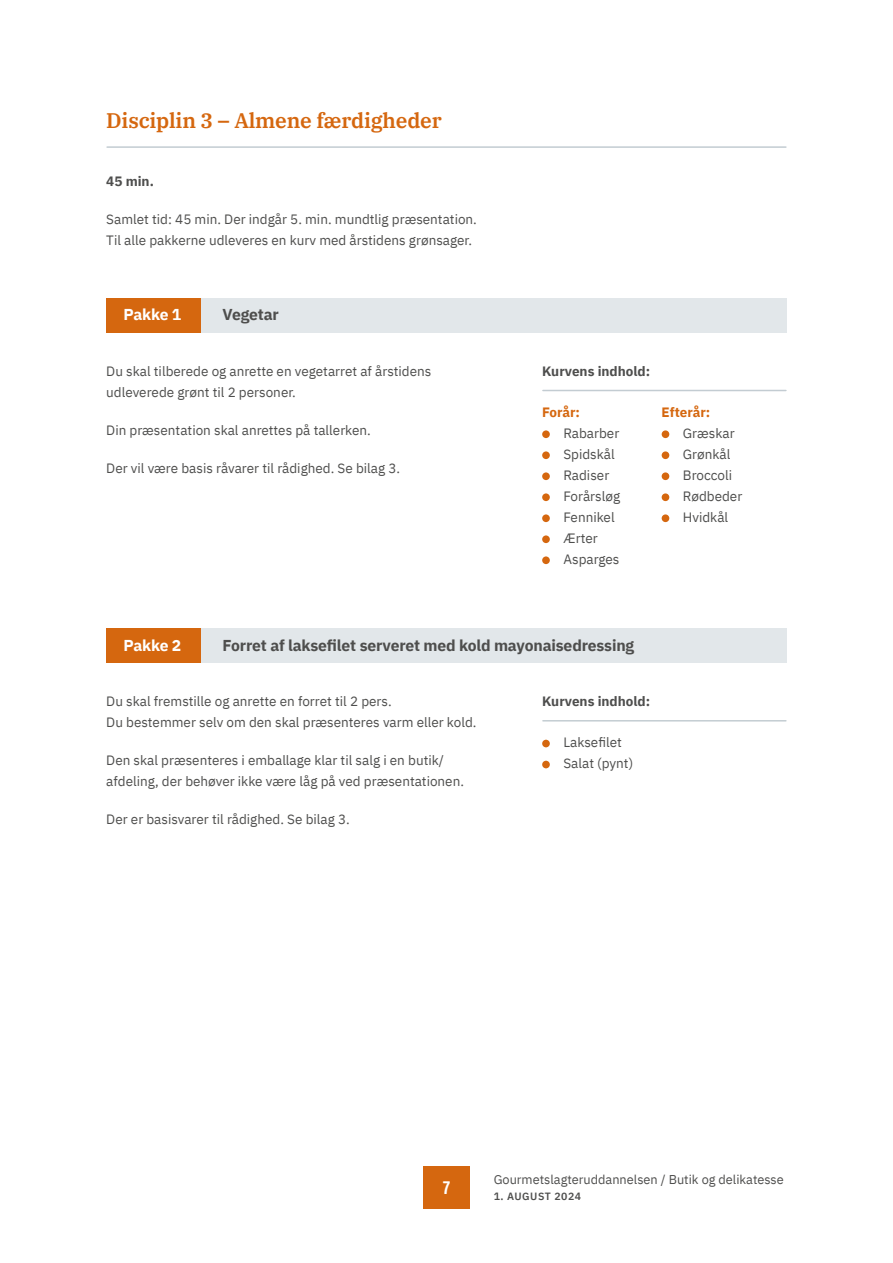
<style>
.page{position:relative;width:893px;height:1263px;background:#fff}
.page>*{position:absolute;margin:0;border:0;box-sizing:border-box;transform-origin:0 0}
.t1{font:600 21px "IBM Plex Serif";letter-spacing:-.01em;color:#d5670f}
.t2{font:700 18px "Amsi Pro Cond";color:#fff}
.t3{font:700 15.75px "IBM Plex Sans";letter-spacing:-.01em;color:#4e4e4d}
.t4{font:700 15.75px "IBM Plex Sans";letter-spacing:-.02em;color:#fff}
.t5{font:13.5px/21px "IBM Plex Sans";color:#4e4e4d}
.t6{font:700 13.5px "IBM Plex Sans";color:#4e4e4d}
.t7{font:700 13.5px "IBM Plex Sans";color:#d5670f}
.t8{font:12.75px "IBM Plex Sans";color:#4e4e4d}
.t9{font:600 10.5px "IBM Plex Sans";letter-spacing:.05em;color:#4e4e4d}
</style>
<div class="page">
<div style="left:423px;top:1166px;width:47px;height:43px;background:#d5670f"></div>
<hr style="left:107px;top:146px;width:679px;height:2px;background:#c3ccd2">
<div style="left:106px;top:299px;width:681px;height:34px;background:#e2e7ea"></div>
<div style="left:106px;top:299px;width:95px;height:34px;background:#d5670f"></div>
<div style="left:542px;top:430px;width:8px;height:8px;background:#d5670f;border-radius:50%"></div>
<div style="left:542px;top:451px;width:8px;height:8px;background:#d5670f;border-radius:50%"></div>
<div style="left:542px;top:472px;width:8px;height:8px;background:#d5670f;border-radius:50%"></div>
<div style="left:542px;top:493px;width:8px;height:8px;background:#d5670f;border-radius:50%"></div>
<div style="left:542px;top:514px;width:8px;height:8px;background:#d5670f;border-radius:50%"></div>
<div style="left:542px;top:535px;width:8px;height:8px;background:#d5670f;border-radius:50%"></div>
<div style="left:542px;top:556px;width:8px;height:8px;background:#d5670f;border-radius:50%"></div>
<div style="left:662px;top:430px;width:7px;height:8px;background:#d5670f;border-radius:50%"></div>
<div style="left:662px;top:451px;width:7px;height:8px;background:#d5670f;border-radius:50%"></div>
<div style="left:662px;top:472px;width:7px;height:8px;background:#d5670f;border-radius:50%"></div>
<div style="left:662px;top:493px;width:7px;height:8px;background:#d5670f;border-radius:50%"></div>
<div style="left:662px;top:514px;width:7px;height:8px;background:#d5670f;border-radius:50%"></div>
<hr style="left:543px;top:390px;width:243px;height:1px;background:#c3ccd2">
<div style="left:106px;top:629px;width:681px;height:34px;background:#e2e7ea"></div>
<div style="left:106px;top:629px;width:95px;height:34px;background:#d5670f"></div>
<div style="left:542px;top:740px;width:8px;height:7px;background:#d5670f;border-radius:50%"></div>
<div style="left:542px;top:761px;width:8px;height:7px;background:#d5670f;border-radius:50%"></div>
<hr style="left:543px;top:720px;width:243px;height:1px;background:#c3ccd2">
<h1 class="t1" style="left:106px;top:104px;width:337px">Disciplin 3 – Almene færdigheder</h1>
<p class="t6" style="left:106px;top:170px;width:49px">45 min.</p>
<p class="t5" style="left:106px;top:207px;width:372px">Samlet tid: 45 min. Der indgår 5. min. mundtlig præsentation.<br>Til alle pakkerne udleveres en kurv med årstidens grønsager.</p>
<p class="t4" style="left:124px;top:302px;width:59px">Pakke 1</p>
<p class="t3" style="left:223px;top:302px;width:58px">Vegetar</p>
<p class="t5" style="left:106px;top:359px;width:327px">Du skal tilberede og anrette en vegetarret af årstidens udleverede grønt til 2 personer.</p>
<p class="t5" style="left:106px;top:418px;width:266px">Din præsentation skal anrettes på tallerken.</p>
<p class="t5" style="left:106px;top:456px;width:295px">Der vil være basis råvarer til rådighed. Se bilag 3.</p>
<p class="t6" style="left:542px;top:360px;width:110px">Kurvens indhold:</p>
<p class="t7" style="left:542px;top:402px;width:39px">Forår:</p>
<p class="t5" style="left:563px;top:422px;width:58px">Rabarber<br>Spidskål<br>Radiser<br>Forårsløg<br>Fennikel<br>Ærter<br>Asparges</p>
<p class="t7" style="left:662px;top:402px;width:50px">Efterår:</p>
<p class="t5" style="left:683px;top:422px;width:61px">Græskar<br>Grønkål<br>Broccoli<br>Rødbeder<br>Hvidkål</p>
<p class="t4" style="left:124px;top:633px;width:59px">Pakke 2</p>
<p class="t3" style="left:223px;top:633px;width:413px">Forret af laksefilet serveret med kold mayonaisedressing</p>
<p class="t5" style="left:106px;top:689px;width:372px">Du skal fremstille og anrette en forret til 2 pers.<br>Du bestemmer selv om den skal præsenteres varm eller kold.</p>
<p class="t5" style="left:106px;top:748px;width:359px">Den skal præsenteres i emballage klar til salg i en butik/ afdeling, der behøver ikke være låg på ved præsentationen.</p>
<p class="t5" style="left:106px;top:807px;width:245px">Der er basisvarer til rådighed. Se bilag 3.</p>
<p class="t6" style="left:542px;top:690px;width:110px">Kurvens indhold:</p>
<p class="t5" style="left:563px;top:731px;width:71px">Laksefilet<br>Salat (pynt)</p>
<h2 class="t2" style="left:443px;top:1175px;width:9px">7</h2>
<p class="t8" style="left:494px;top:1170px;width:292px">Gourmetslagteruddannelsen / Butik og delikatesse</p>
<p class="t9" style="left:494px;top:1188px;width:89px">1. AUGUST 2024</p>
</div>
